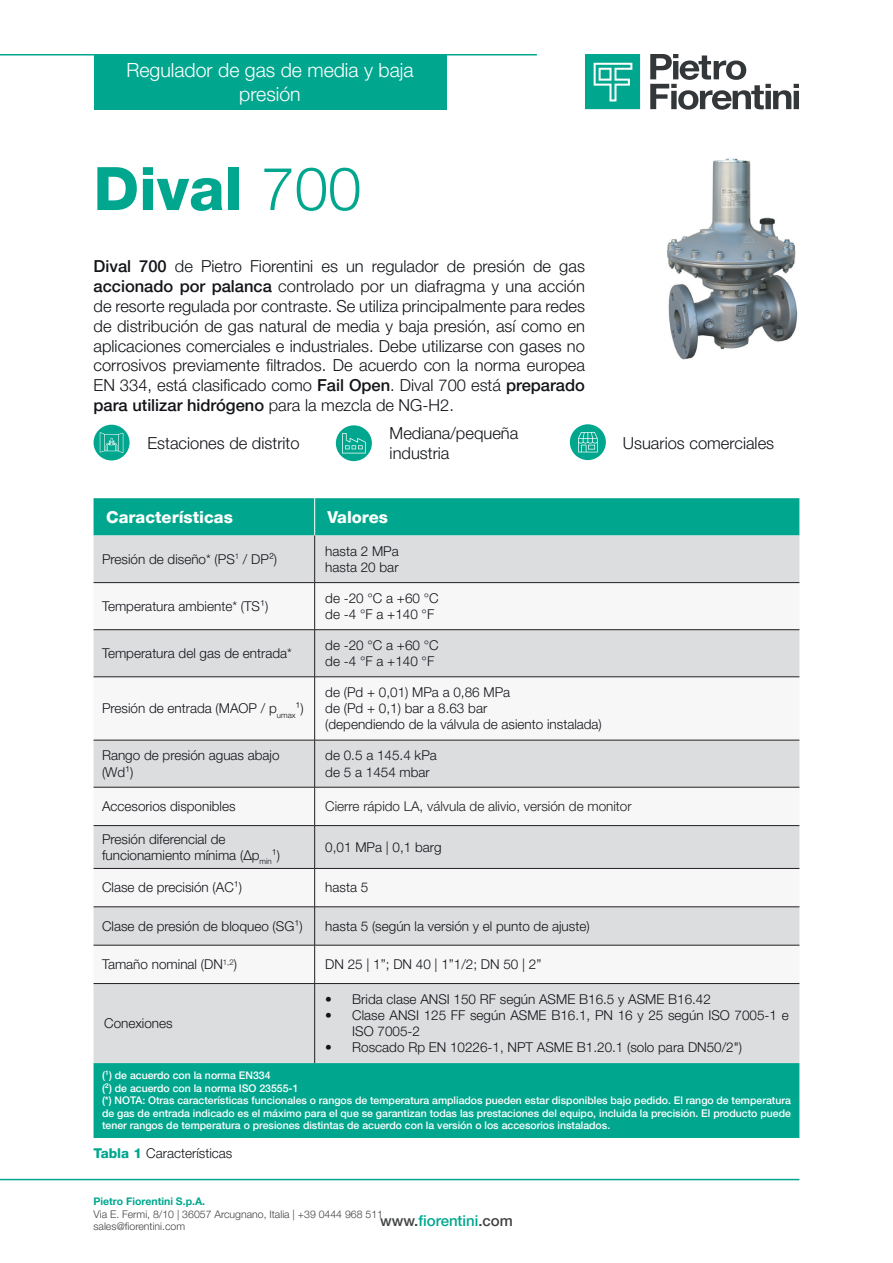
<style>
.page{position:relative;width:893px;height:1263px;background:#fff}
.page>*{position:absolute;margin:0;border:0;box-sizing:border-box;transform-origin:0 0}
.Titolo_Capitolo{font:800 60px "Helvetica Neue LT Pro";color:#00a78e}
.t1{font:300 19.5px/23.4px "Helvetica Neue LT Pro";color:#fff;text-align:center}
.Testo{font:300 16.5px/19.8px "Helvetica Neue LT Pro";color:#121418;text-align:justify}
.titoli_tabella_bianc{font:800 16.5px "Helvetica Neue LT Pro";color:#fff}
.titoletto_technische{font:500 15px "Helvetica Neue LT Pro";color:#00a78e}
.testo_tabella{font:300 13.5px/16.2px "Helvetica Neue LT Pro";color:#121418}
.testo_tabella-2{font:300 13.5px "Helvetica Neue LT Pro";color:#231f20}
.testo_tabella-3{font:500 10.5px/12.6px "Helvetica Neue LT Pro";color:#fff;text-align:justify}
.t2{font:300 10.5px/12.6px "Helvetica Neue LT Pro";color:#414243}
.t3{font:700 10.5px "Helvetica Neue LT Pro";color:#00a78e}
.s1{font-weight:300}
.s2{font-weight:500}
.s3{font-weight:800;color:#00a78e}
.s4{color:#414243}
</style>
<div class="page">
<hr style="left:0;top:54px;width:537px;height:2px;background:#00a78e">
<hr style="left:0;top:1179px;width:799px;height:1px;background:#00a78e">
<svg style="left:650px;top:54px;width:149px;height:56px"></svg>
<svg style="left:585px;top:54px;width:55px;height:55px;background:#25b39e"></svg>
<div style="left:94px;top:55px;width:352px;height:55px;background:#00a78e"></div>
<div style="left:94px;top:425px;width:36px;height:35px;background:#00a78e;border-radius:50%"></div>
<svg style="left:100px;top:432px;width:23px;height:21px"></svg>
<div style="left:336px;top:425px;width:36px;height:36px;background:#00a78e;border-radius:50%"></div>
<svg style="left:342px;top:433px;width:24px;height:20px"></svg>
<div style="left:570px;top:424px;width:36px;height:36px;background:#00a78e;border-radius:50%"></div>
<svg style="left:578px;top:432px;width:20px;height:20px"></svg>
<img style="left:667px;top:158px;width:131px;height:202px">
<div style="left:94px;top:498px;width:705px;height:640px;background:#00a78e"></div>
<div style="left:94px;top:535px;width:705px;height:528px;background:#dcdddf"></div>
<svg style="left:94px;top:583px;width:705px;height:400px"></svg>
<hr style="left:314px;top:498px;width:1px;height:37px;background:#fff">
<hr style="left:314px;top:535px;width:1px;height:47px;background:#231f20">
<hr style="left:94px;top:582px;width:221px;height:1px;background:#231f20">
<hr style="left:315px;top:582px;width:484px;height:1px;background:#231f20">
<hr style="left:314px;top:583px;width:1px;height:46px;background:#231f20">
<hr style="left:94px;top:629px;width:221px;height:1px;background:#231f20">
<hr style="left:315px;top:629px;width:484px;height:1px;background:#231f20">
<hr style="left:314px;top:630px;width:1px;height:47px;background:#231f20">
<hr style="left:94px;top:676px;width:221px;height:1px;background:#231f20">
<hr style="left:315px;top:676px;width:484px;height:1px;background:#231f20">
<hr style="left:314px;top:677px;width:1px;height:63px;background:#231f20">
<hr style="left:94px;top:740px;width:221px;height:1px;background:#231f20">
<hr style="left:315px;top:740px;width:484px;height:1px;background:#231f20">
<hr style="left:314px;top:740px;width:1px;height:47px;background:#231f20">
<hr style="left:94px;top:787px;width:221px;height:1px;background:#231f20">
<hr style="left:315px;top:787px;width:484px;height:1px;background:#231f20">
<hr style="left:314px;top:787px;width:1px;height:38px;background:#231f20">
<hr style="left:94px;top:825px;width:221px;height:1px;background:#231f20">
<hr style="left:315px;top:825px;width:484px;height:1px;background:#231f20">
<hr style="left:314px;top:826px;width:1px;height:42px;background:#231f20">
<hr style="left:94px;top:868px;width:221px;height:1px;background:#231f20">
<hr style="left:315px;top:868px;width:484px;height:1px;background:#231f20">
<hr style="left:314px;top:869px;width:1px;height:38px;background:#231f20">
<hr style="left:94px;top:906px;width:221px;height:1px;background:#231f20">
<hr style="left:315px;top:906px;width:484px;height:1px;background:#231f20">
<hr style="left:314px;top:907px;width:1px;height:38px;background:#231f20">
<hr style="left:94px;top:945px;width:221px;height:1px;background:#231f20">
<hr style="left:315px;top:945px;width:484px;height:1px;background:#231f20">
<hr style="left:314px;top:945px;width:1px;height:38px;background:#231f20">
<hr style="left:94px;top:983px;width:221px;height:1px;background:#231f20">
<hr style="left:315px;top:983px;width:484px;height:1px;background:#231f20">
<hr style="left:314px;top:984px;width:1px;height:79px;background:#231f20">
<h2 class="t1" style="left:126px;top:58px;width:289px">Regulador de gas de media y baja presión</h2>
<p class="Titolo_Capitolo" style="left:94px;top:153px;width:269px">Dival <span class="s1">700</span></p>
<p class="Testo" style="left:94px;top:256px;width:493px"><span class="s2">Dival 700</span> de Pietro Fiorentini es un regulador de presión de gas <span class="s2">accionado por palanca</span> controlado por un diafragma y una acción de resorte regulada por contraste. Se utiliza principalmente para redes de distribución de gas natural de media y baja presión, así como en aplicaciones comerciales e industriales. Debe utilizarse con gases no corrosivos previamente filtrados. De acuerdo con la norma europea EN 334, está clasificado como <span class="s2">Fail Open</span>. Dival 700 está <span class="s2">preparado para utilizar hidrógeno</span> para la mezcla de NG-H2.</p>
<p class="Testo" style="left:390px;top:423px;width:130px">Mediana/pequeña</p>
<p class="Testo" style="left:390px;top:443px;width:61px">industria</p>
<p class="Testo" style="left:147px;top:432px;width:154px">Estaciones de distrito</p>
<p class="Testo" style="left:623px;top:432px;width:153px">Usuarios comerciales</p>
<p class="titoli_tabella_bianc" style="left:106px;top:507px;width:128px">Características</p>
<p class="titoli_tabella_bianc" style="left:327px;top:507px;width:62px">Valores</p>
<p class="testo_tabella" style="left:102px;top:551px;width:177px">Presión de diseño* (PS<sup>1</sup> / DP²)</p>
<p class="testo_tabella" style="left:325px;top:543px;width:75px">hasta 2 MPa</p>
<p class="testo_tabella" style="left:325px;top:559px;width:75px">hasta 20 bar</p>
<p class="testo_tabella" style="left:102px;top:598px;width:168px">Temperatura ambiente* (TS¹)</p>
<p class="testo_tabella" style="left:102px;top:645px;width:191px">Temperatura del gas de entrada*</p>
<p class="testo_tabella" style="left:102px;top:700px;width:203px">Presión de entrada (MAOP / p<sub>umax</sub>¹)</p>
<p class="testo_tabella" style="left:325px;top:590px;width:115px">de -20 °C a +60 °C</p>
<p class="testo_tabella" style="left:325px;top:606px;width:110px">de -4 °F a +140 °F</p>
<p class="testo_tabella" style="left:325px;top:637px;width:115px">de -20 °C a +60 °C</p>
<p class="testo_tabella" style="left:325px;top:653px;width:110px">de -4 °F a +140 °F</p>
<p class="testo_tabella" style="left:325px;top:684px;width:186px">de (Pd + 0,01) MPa a 0,86 MPa</p>
<p class="testo_tabella" style="left:325px;top:700px;width:163px">de (Pd + 0,1) bar a 8.63 bar</p>
<p class="testo_tabella" style="left:325px;top:716px;width:278px">(dependiendo de la válvula de asiento instalada)</p>
<p class="testo_tabella" style="left:102px;top:747px;width:179px">Rango de presión aguas abajo (Wd¹)</p>
<p class="testo_tabella" style="left:325px;top:747px;width:113px">de 0.5 a 145.4 kPa</p>
<p class="testo_tabella" style="left:325px;top:763px;width:106px">de 5 a 1454 mbar</p>
<p class="testo_tabella" style="left:102px;top:798px;width:135px">Accesorios disponibles</p>
<p class="testo_tabella-2" style="left:325px;top:798px;width:308px">Cierre rápido LA, válvula de alivio, versión de monitor</p>
<p class="testo_tabella" style="left:102px;top:830px;width:180px">Presión diferencial de funcionamiento mínima (Δp<sub>min</sub>¹)</p>
<p class="testo_tabella" style="left:325px;top:839px;width:118px">0,01 MPa | 0,1 barg</p>
<p class="testo_tabella" style="left:102px;top:879px;width:142px">Clase de precisión (AC¹)</p>
<p class="testo_tabella" style="left:325px;top:879px;width:45px">hasta 5</p>
<p class="testo_tabella" style="left:102px;top:918px;width:202px">Clase de presión de bloqueo (SG¹)</p>
<p class="testo_tabella" style="left:325px;top:918px;width:266px">hasta 5 (según la versión y el punto de ajuste)</p>
<p class="testo_tabella" style="left:102px;top:956px;width:136px">Tamaño nominal (DN<sup>1,2</sup>)</p>
<p class="testo_tabella" style="left:325px;top:956px;width:218px">DN 25 | 1”; DN 40 | 1”1/2; DN 50 | 2”</p>
<p class="testo_tabella" style="left:104px;top:1015px;width:70px">Conexiones</p>
<p class="testo_tabella" style="left:325px;top:991px;width:387px">• Brida clase ANSI 150 RF según ASME B16.5 y ASME B16.42</p>
<p class="testo_tabella" style="left:352px;top:1007px;width:438px;text-indent:-27px">• Clase ANSI 125 FF según ASME B16.1, PN 16 y 25 según ISO 7005-1 e<br>ISO 7005-2</p>
<p class="testo_tabella" style="left:325px;top:1039px;width:418px">• Roscado Rp EN 10226-1, NPT ASME B1.20.1 (solo para DN50/2")</p>
<p class="testo_tabella-3" style="left:102px;top:1069px;width:170px">(¹) de acuerdo con la norma EN334</p>
<p class="testo_tabella-3" style="left:102px;top:1081px;width:198px">(²) de acuerdo con la norma ISO 23555-1</p>
<p class="testo_tabella-3" style="left:102px;top:1094px;width:690px">(*) NOTA: Otras características funcionales o rangos de temperatura ampliados pueden estar disponibles bajo pedido. El rango de temperatura de gas de entrada indicado es el máximo para el que se garantizan todas las prestaciones del equipo, incluida la precisión. El producto puede tener rangos de temperatura o presiones distintas de acuerdo con la versión o los accesorios instalados.</p>
<p class="testo_tabella" style="left:94px;top:1145px;width:140px"><span class="s3">Tabla 1</span> Características</p>
<p class="t3" style="left:94px;top:1195px;width:113px">Pietro Fiorentini S.p.A.</p>
<p class="t2" style="left:94px;top:1207px;width:291px">Via E. Fermi, 8/10 | 36057 Arcugnano, Italia | +39 0444 968 511 sales@fiorentini.com</p>
<p class="titoletto_technische" style="left:380px;top:1211px;width:134px"><span class="s4">www.</span>fiorentini<span class="s4">.com</span></p>
</div>
